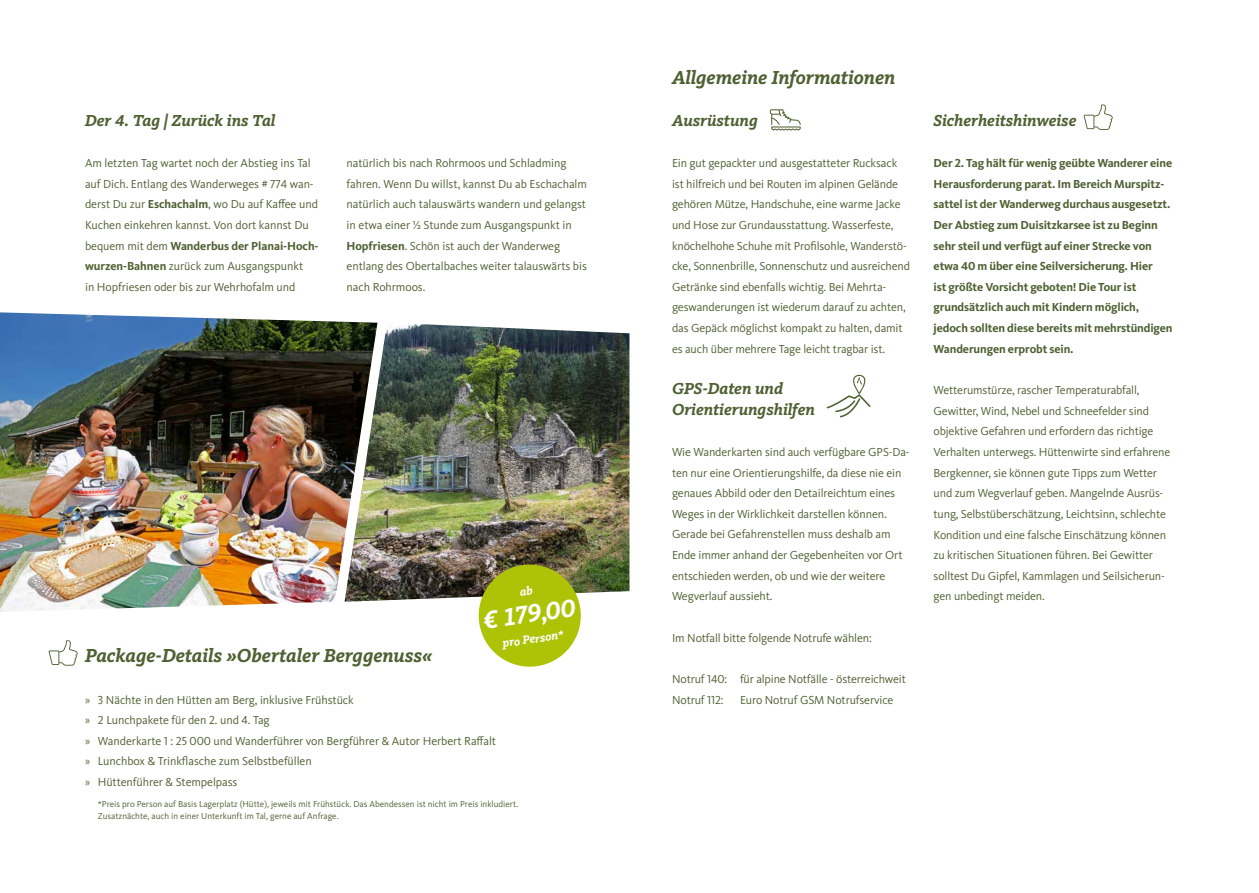
<style>
.page{position:relative;width:1259px;height:893px;background:#fff}
.page>*{position:absolute;margin:0;border:0;box-sizing:border-box;transform-origin:0 0}
.t1{font:italic 700 25.5px "Kievit Slab Pro";color:#fff}
.t2{font:italic 700 19.5px "Kievit Slab Pro";color:#4f6032}
.t3{font:italic 700 16.5px/20.7px "Kievit Slab Pro";color:#4f6032}
.t4{font:12px/20.7px "Kievit Pro";letter-spacing:-.01em;color:#4f6032}
.t5{font:700 12px/20.7px "Kievit Pro";letter-spacing:-.01em;color:#4f6032}
.t6{font:italic 700 12px "Kievit Slab Pro";color:#fff}
.t7{font:9px/12px "Kievit Pro";color:#4f6032}
.s1{font-weight:700}
.s2{font-family:"Myriad Pro"}
</style>
<div class="page">
<img style="left:0;top:312px;width:377px;height:300px">
<img style="left:344px;top:323px;width:285px;height:279px">
<svg style="left:49px;top:640px;width:29px;height:26px"></svg>
<svg style="left:826px;top:375px;width:44px;height:42px"></svg>
<svg style="left:1083px;top:104px;width:29px;height:26px"></svg>
<svg style="left:769px;top:109px;width:31px;height:22px"></svg>
<svg style="left:475px;top:561px;width:109px;height:106px;background:#afbd33"></svg>
<h3 class="t3" style="left:85px;top:110px;width:192px">Der 4. Tag | Zurück ins Tal</h3>
<p class="t4" style="left:85px;top:153px;width:235px">Am letzten Tag wartet noch der Abstieg ins Tal auf Dich. Entlang des Wanderweges # 774 wan&shy;derst Du zur <span class="s1">Eschachalm</span>, wo Du auf Kaffee und Kuchen einkehren kannst. Von dort kannst Du bequem mit dem <span class="s1">Wanderbus der Planai-Hoch&shy;wurzen-Bahnen</span> zurück zum Ausgangspunkt<br>in Hopfriesen oder bis zur Wehrhofalm und</p>
<p class="t4" style="left:347px;top:153px;width:242px">natürlich bis nach Rohrmoos und Schladming fahren. Wenn Du willst, kannst Du ab Eschachalm natürlich auch talauswärts wandern und gelangst in etwa einer ½ Stunde zum Ausgangspunkt in <span class="s1">Hopfriesen</span>. Schön ist auch der Wanderweg entlang des Obertalbaches weiter talauswärts bis nach Rohrmoos.</p>
<h1 class="t1" style="left:481px;top:605px;width:94px;rotate:-8deg">€ 179,00</h1>
<p class="t6" style="left:501px;top:636px;width:63px;rotate:-8deg">pro Person*</p>
<h2 class="t2" style="left:85px;top:644px;width:349px">Package-Details »Obertaler Berggenuss«</h2>
<p class="t4" style="left:85px;top:689px;width:412px"><span class="s2">»</span> 3 Nächte in den Hütten am Berg, inklusive Frühstück<br><span class="s2">»</span> 2 Lunchpakete für den 2. und 4. Tag<br><span class="s2">»</span> Wanderkarte 1 : 25 000 und Wanderführer von Bergführer &amp; Autor Herbert Raffalt <span class="s2">»</span> Lunchbox &amp; Trinkflasche zum Selbstbefüllen<br><span class="s2">»</span> Hüttenführer &amp; Stempelpass</p>
<p class="t7" style="left:98px;top:798px;width:422px">*Preis pro Person auf Basis Lagerplatz (Hütte), jeweils mit Frühstück. Das Abendessen ist nicht im Preis inkludiert.<br>Zusatznächte, auch in einer Unterkunft im Tal, gerne auf Anfrage.</p>
<h2 class="t2" style="left:672px;top:66px;width:225px">Allgemeine Informationen</h2>
<h3 class="t3" style="left:672px;top:110px;width:87px">Ausrüstung</h3>
<p class="t4" style="left:672px;top:153px;width:239px">Ein gut gepackter und ausgestatteter Rucksack ist hilfreich und bei Routen im alpinen Gelände gehören Mütze, Handschuhe, eine warme Jacke und Hose zur Grundausstattung. Wasserfeste, knöchelhohe Schuhe mit Profilsohle, Wanderstö&shy;cke, Sonnenbrille, Sonnenschutz und ausreichend Getränke sind ebenfalls wichtig. Bei Mehrta&shy;geswanderungen ist wiederum darauf zu achten, das Gepäck möglichst kompakt zu halten, damit es auch über mehrere Tage leicht tragbar ist.</p>
<h3 class="t3" style="left:672px;top:378px;width:144px">GPS-Daten und<br>Orientierungshilfen</h3>
<p class="t4" style="left:672px;top:441px;width:239px">Wie Wanderkarten sind auch verfügbare GPS-Da&shy;ten nur eine Orientierungshilfe, da diese nie ein genaues Abbild oder den Detailreichtum eines Weges in der Wirklichkeit darstellen können.<br>Gerade bei Gefahrenstellen muss deshalb am Ende immer anhand der Gegebenheiten vor Ort entschieden werden, ob und wie der weitere Wegverlauf aussieht.</p>
<p class="t4" style="left:672px;top:627px;width:201px">Im Notfall bitte folgende Notrufe wählen:</p>
<p class="t4" style="left:672px;top:668px;width:235px">Notruf 140: für alpine Notfälle - österreichweit<br>Notruf 112:</p>
<p class="t4" style="left:740px;top:689px;width:155px">Euro Notruf GSM Notrufservice</p>
<h3 class="t3" style="left:933px;top:110px;width:144px">Sicherheitshinweise</h3>
<p class="t5" style="left:933px;top:153px;width:240px">Der 2. Tag hält für wenig geübte Wanderer eine Herausforderung parat. Im Bereich Murspitz&shy;sattel ist der Wanderweg durchaus ausgesetzt.<br>Der Abstieg zum Duisitzkarsee ist zu Beginn sehr steil und verfügt auf einer Strecke von etwa 40 m über eine Seilversicherung. Hier<br>ist größte Vorsicht geboten! Die Tour ist grundsätzlich auch mit Kindern möglich, jedoch sollten diese bereits mit mehrstündigen Wanderungen erprobt sein.</p>
<p class="t4" style="left:933px;top:380px;width:238px">Wetterumstürze, rascher Temperaturabfall, Gewitter, Wind, Nebel und Schneefelder sind objektive Gefahren und erfordern das richtige Verhalten unterwegs. Hüttenwirte sind erfahrene Bergkenner, sie können gute Tipps zum Wetter und zum Wegverlauf geben. Mangelnde Ausrüs&shy;tung, Selbstüberschätzung, Leichtsinn, schlechte Kondition und eine falsche Einschätzung können zu kritischen Situationen führen. Bei Gewitter solltest Du Gipfel, Kammlagen und Seilsicherun&shy;gen unbedingt meiden.</p>
</div>
